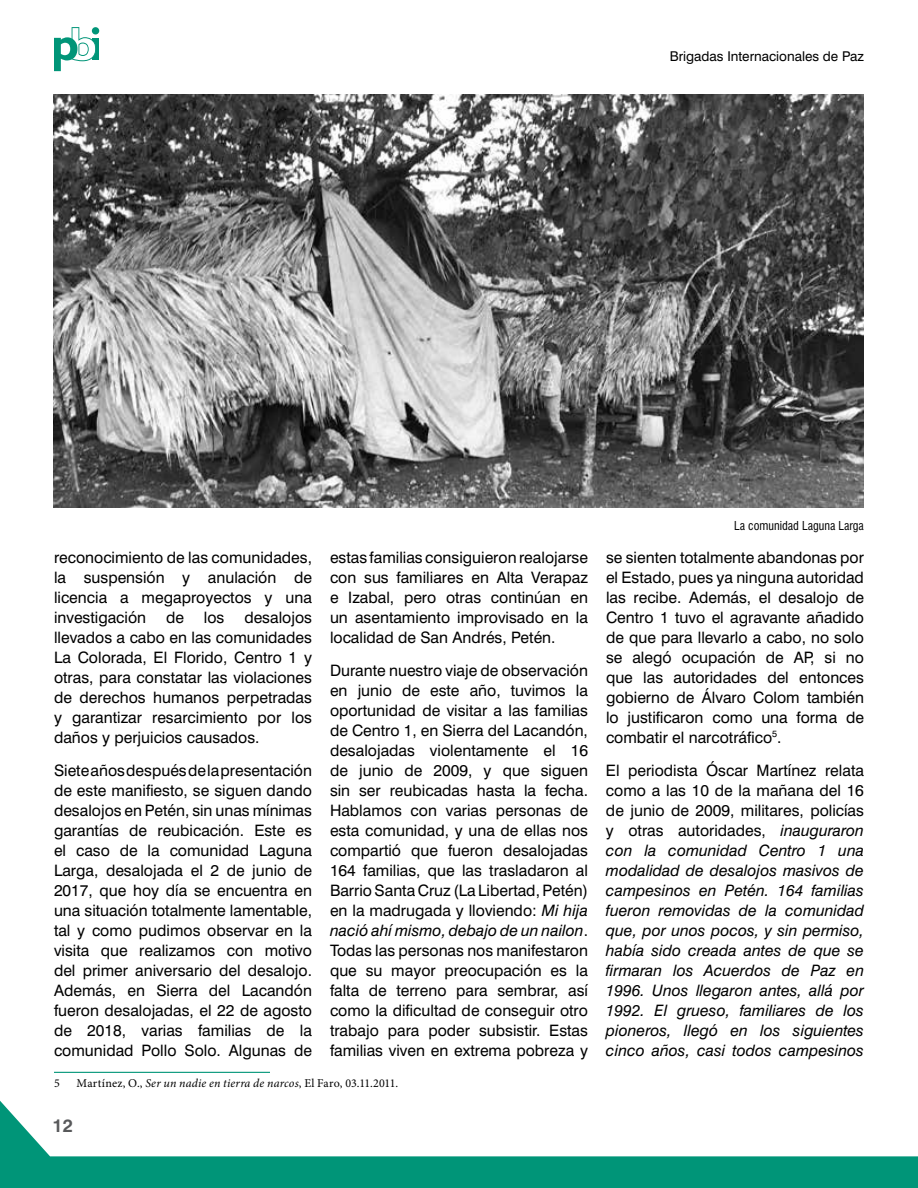
<style>
.page{position:relative;width:918px;height:1188px;background:#fff}
.page>*{position:absolute;margin:0;border:0;box-sizing:border-box;transform-origin:0 0}
.t1{font:700 18px "Swiss 721 BT";color:#58595b}
.t2{font:15.75px/20px "Swiss 721 BT";color:#000;text-align:justify}
.t3{font:italic 15.75px/20px "Swiss 721 BT";color:#000;text-align:justify}
.t4{font:13.5px "Swiss 721 BT";color:#000}
.t5{font:12px "Minion Pro";letter-spacing:.015em;color:#000}
.t6{font:condensed 12px "Swiss 721 BT";color:#000}
.s1{font-style:italic}
.s2{font-style:normal}
</style>
<div class="page">
<svg style="left:0;top:1071px;width:918px;height:117px"></svg>
<div style="left:92px;top:38px;width:7px;height:22px;background:#009578"></div>
<div style="left:92px;top:27px;width:7px;height:7px;background:#009578;border-radius:50%"></div>
<svg style="left:54px;top:27px;width:42px;height:44px"></svg>
<hr style="left:54px;top:1072px;width:216px;height:1px;background:#009578">
<img style="left:54px;top:94px;width:810px;height:414px">
<p class="t4" style="left:670px;top:48px;width:196px">Brigadas Internacionales de Paz</p>
<p class="t2" style="left:330px;top:547px;width:260px">estas familias consiguieron realojarse con sus familiares en Alta Verapaz e Izabal, pero otras continúan en un asentamiento improvisado en la localidad de San Andrés, Petén.</p>
<p class="t2" style="left:330px;top:660px;width:260px">Durante nuestro viaje de observación en junio de este año, tuvimos la oportunidad de visitar a las familias de Centro 1, en Sierra del Lacandón, desalojadas violentamente el 16 de junio de 2009, y que siguen sin ser reubicadas hasta la fecha.<br>Hablamos con varias personas de esta comunidad, y una de ellas nos compartió que fueron desalojadas 164 familias, que las trasladaron al Barrio Santa Cruz (La Libertad, Petén) en la madrugada y lloviendo: <span class="s1">Mi hija nació ahí mismo, debajo de un nailon</span>.<br>Todas las personas nos manifestaron que su mayor preocupación es la falta de terreno para sembrar, así como la dificultad de conseguir otro trabajo para poder subsistir. Estas familias viven en extrema pobreza y</p>
<p class="t2" style="left:54px;top:547px;width:260px">reconocimiento de las comunidades, la suspensión y anulación de licencia a megaproyectos y una investigación</p>
<p class="t2" style="left:54px;top:607px;width:260px;text-indent:190px">desalojos llevados a cabo en las comunidades La Colorada, El Florido, Centro 1 y otras, para constatar las violaciones de derechos humanos perpetradas y garantizar resarcimiento por los daños y perjuicios causados.</p>
<p class="t2" style="left:54px;top:760px;width:260px">Siete años después de la presentación de este manifiesto, se siguen dando desalojos en Petén, sin unas mínimas garantías de reubicación. Este es el caso de la comunidad Laguna Larga, desalojada el 2 de junio de 2017, que hoy día se encuentra en una situación totalmente lamentable, tal y como pudimos observar en la visita que realizamos con motivo del primer aniversario del desalojo.<br>Además, en Sierra del Lacandón fueron desalojadas, el 22 de agosto de 2018, varias familias de la comunidad Pollo Solo. Algunas de</p>
<p class="t5" style="left:54px;top:1075px;width:7px">5</p>
<p class="t5" style="left:76px;top:1075px;width:323px">Martínez, O., <span class="s1">Ser un nadie en tierra de narcos</span>, El Faro, 03.11.2011.</p>
<p class="t2" style="left:166px;top:607px;width:19px">de</p>
<p class="t2" style="left:204px;top:607px;width:22px">los</p>
<p class="t1" style="left:53px;top:1115px;width:22px">12</p>
<p class="t6" style="left:734px;top:519px;width:131px">La comunidad Laguna Larga</p>
<p class="t2" style="left:606px;top:547px;width:260px">se sienten totalmente abandonas por el Estado, pues ya ninguna autoridad las recibe. Además, el desalojo de Centro 1 tuvo el agravante añadido de que para llevarlo a cabo, no solo se alegó ocupación de AP, si no que las autoridades del entonces gobierno de Álvaro Colom también lo justificaron como una forma de combatir el narcotráfico<sup>5</sup>.</p>
<p class="t3" style="left:606px;top:760px;width:260px"><span class="s2">El periodista Óscar Martínez relata como a las 10 de la mañana del 16 de junio de 2009, militares, policías y otras autoridades,</span> inauguraron con la comunidad Centro 1 una modalidad de desalojos masivos de campesinos en Petén. 164 familias fueron removidas de la comunidad que, por unos pocos, y sin permiso, había sido creada antes de que se firmaran los Acuerdos de Paz en 1996. Unos llegaron antes, allá por 1992. El grueso, familiares de los pioneros, llegó en los siguientes cinco años, casi todos campesinos</p>
</div>
